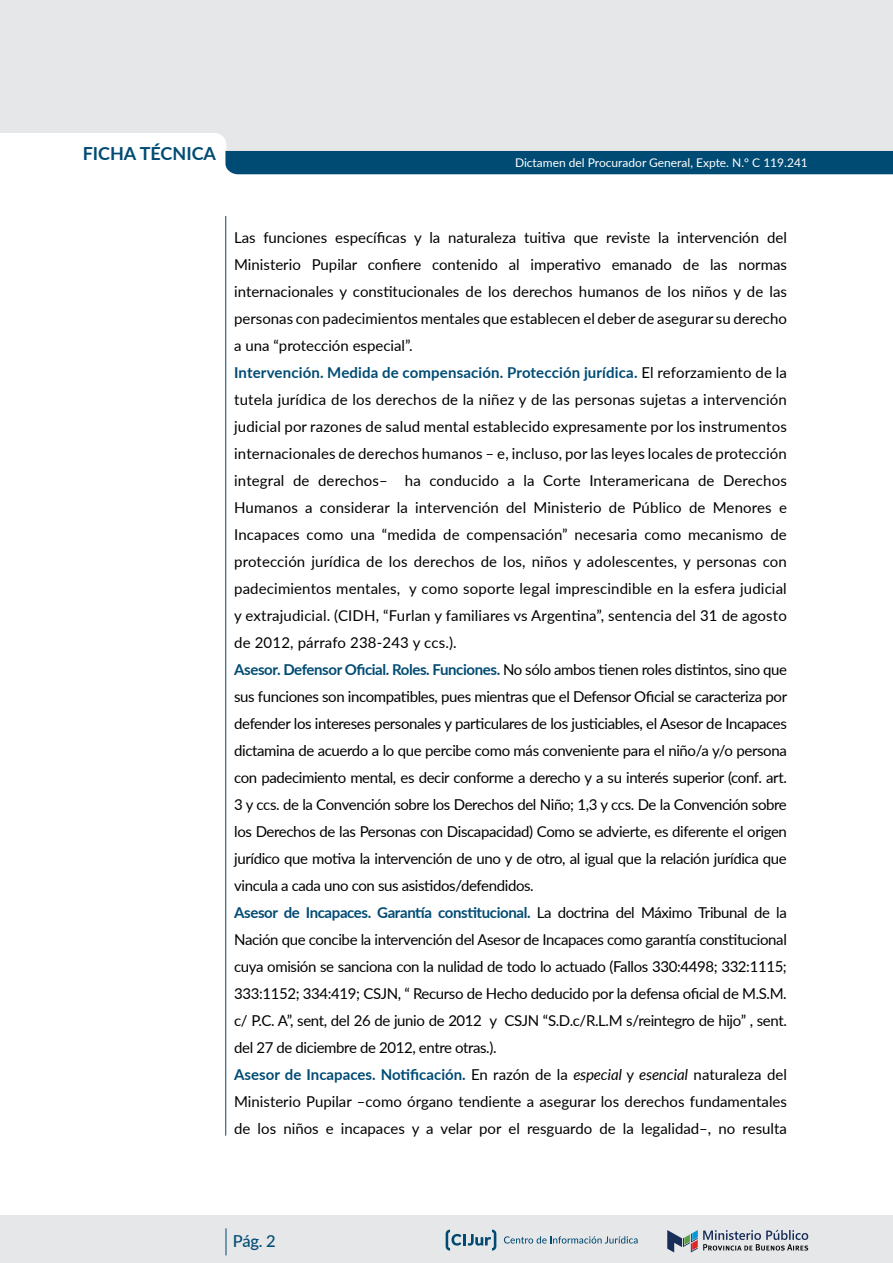
<style>
.page{position:relative;width:893px;height:1263px;background:#fff}
.page>*{position:absolute;margin:0;border:0;box-sizing:border-box;transform-origin:0 0}
.t1{font:700 18px "Lato";color:#004b74}
.t2{font:500 16.5px "Lato";color:#004b74}
.t3{font:15px/27px "Lato";color:#000}
.t4{font:12px "Lato";color:#fff}
.s1{font-weight:700;color:#004b74}
.s2{font-style:italic}
</style>
<div class="page">
<div style="left:0;top:1215px;width:893px;height:48px;background:#e6e7e8"></div>
<svg style="left:667px;top:1230px;width:141px;height:22px"></svg>
<svg style="left:504px;top:1236px;width:134px;height:7px"></svg>
<svg style="left:446px;top:1229px;width:50px;height:21px"></svg>
<svg style="left:226px;top:1228px;width:1px;height:27px"></svg>
<div style="left:0;top:0;width:225px;height:139px;background:#e6e7e8"></div>
<hr style="left:225px;top:216px;width:1px;height:919px;background:#004b74">
<svg style="left:225px;top:0;width:668px;height:174px;background:#c7d2d8"></svg>
<p class="t1" style="left:83px;top:140px;width:135px">FICHA TÉCNICA</p>
<p class="t4" style="left:515px;top:154px;width:294px">Dictamen del Procurador General, Expte. N.° C 119.241</p>
<p class="t3" style="left:234px;top:223px;width:554px">Las funciones específicas y la naturaleza tuitiva que reviste la intervención del Ministerio Pupilar confiere contenido al imperativo emanado de las normas internacionales y constitucionales de los derechos humanos de los niños y de las personas con padecimientos mentales que establecen el deber de asegurar su derecho a una “protección especial”.<br><span class="s1">Intervención. Medida de compensación. Protección jurídica.</span> El reforzamiento de la tutela jurídica de los derechos de la niñez y de las personas sujetas a intervención judicial por razones de salud mental establecido expresamente por los instrumentos internacionales de derechos humanos – e, incluso, por las leyes locales de protección integral de derechos– ha conducido a la Corte Interamericana de Derechos Humanos a considerar la intervención del Ministerio de Público de Menores e Incapaces como una “medida de compensación” necesaria como mecanismo de protección jurídica de los derechos de los, niños y adolescentes, y personas con padecimientos mentales, y como soporte legal imprescindible en la esfera judicial y extrajudicial. (CIDH, “Furlan y familiares vs Argentina”, sentencia del 31 de agosto de 2012, párrafo 238-243 y ccs.).<br><span class="s1">Asesor. Defensor Oficial. Roles. Funciones.</span> No sólo ambos tienen roles distintos, sino que sus funciones son incompatibles, pues mientras que el Defensor Oficial se caracteriza por defender los intereses personales y particulares de los justiciables, el Asesor de Incapaces dictamina de acuerdo a lo que percibe como más conveniente para el niño/a y/o persona con padecimiento mental, es decir conforme a derecho y a su interés superior (conf. art.<br>3 y ccs. de la Convención sobre los Derechos del Niño; 1,3 y ccs. De la Convención sobre los Derechos de las Personas con Discapacidad) Como se advierte, es diferente el origen jurídico que motiva la intervención de uno y de otro, al igual que la relación jurídica que vincula a cada uno con sus asistidos/defendidos.<br><span class="s1">Asesor de Incapaces. Garantía constitucional.</span> La doctrina del Máximo Tribunal de la Nación que concibe la intervención del Asesor de Incapaces como garantía constitucional cuya omisión se sanciona con la nulidad de todo lo actuado (Fallos 330:4498; 332:1115; 333:1152; 334:419; CSJN, “ Recurso de Hecho deducido por la defensa oficial de M.S.M. c/ P.C. A”, sent, del 26 de junio de 2012 y CSJN “S.D.c/R.L.M s/reintegro de hijo” , sent. del 27 de diciembre de 2012, entre otras.).<br><span class="s1">Asesor de Incapaces. Notificación.</span> En razón de la <span class="s2">especial</span> y <span class="s2">esencial</span> naturaleza del Ministerio Pupilar –como órgano tendiente a asegurar los derechos fundamentales de los niños e incapaces y a velar por el resguardo de la legalidad–, no resulta</p>
<p class="t2" style="left:233px;top:1229px;width:44px">Pág. 2</p>
</div>
